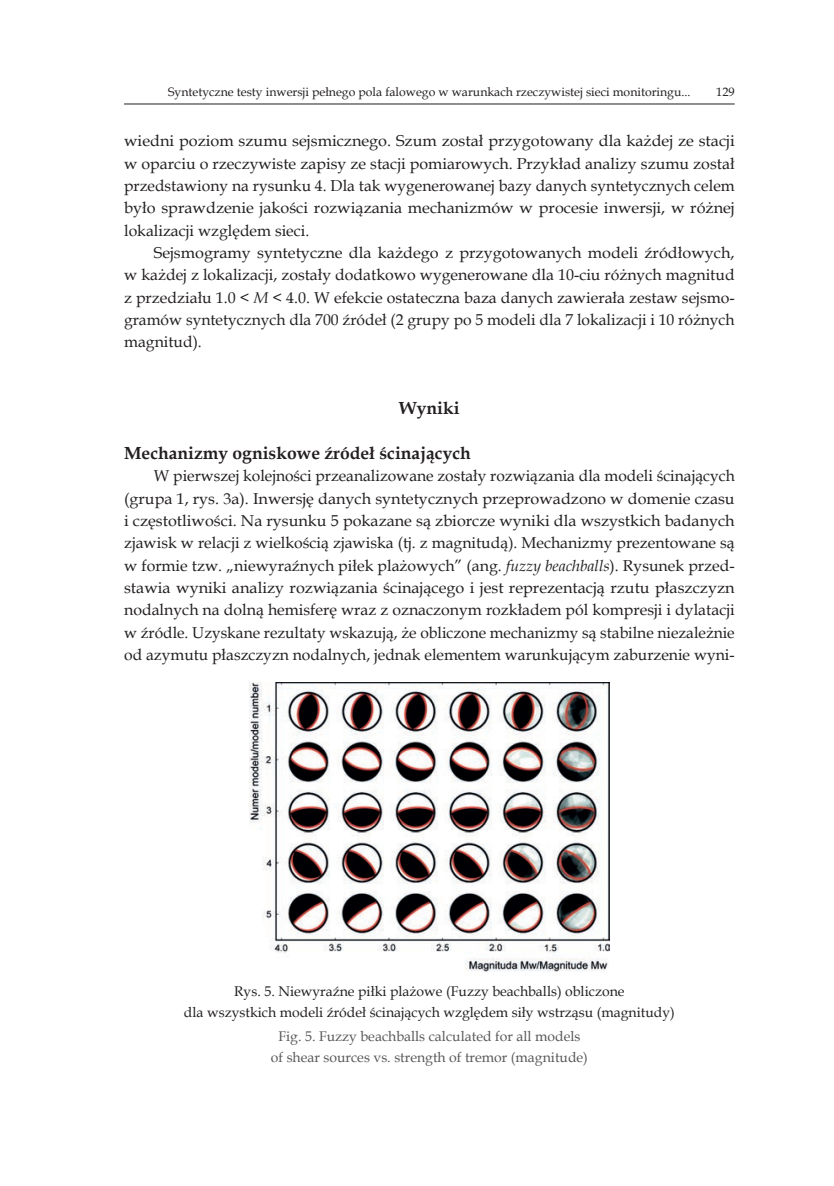
<style>
.page{position:relative;width:834px;height:1186px;background:#fff}
.page>*{position:absolute;margin:0;border:0;box-sizing:border-box;transform-origin:0 0}
.t1{font:700 17.5px "Book Antiqua";color:#231f20}
.t2{font:15.75px/22.4px "Book Antiqua";color:#231f20;text-align:justify}
.t3{font:14px/21px "Book Antiqua";color:#231f20;text-align:center}
.t4{font:14px/21px "Book Antiqua";color:#57585a;text-align:center}
.t5{font:12.25px "Book Antiqua";color:#231f20}
.s1{font-style:italic}
</style>
<div class="page">
<hr style="left:124px;top:104px;width:610px;height:1px;background:#231f20">
<img style="left:249px;top:682px;width:360px;height:290px">
<p class="t5" style="left:168px;top:84px;width:524px">Syntetyczne testy inwersji pełnego pola falowego w warunkach rzeczywistej sieci monitoringu...</p>
<p class="t5" style="left:716px;top:84px;width:20px">129</p>
<p class="t2" style="left:124px;top:129px;width:612px">wiedni poziom szumu sejsmicznego. Szum został przygotowany dla każdej ze stacji w oparciu o rzeczywiste zapisy ze stacji pomiarowych. Przykład analizy szumu został przedstawiony na rysunku 4. Dla tak wygenerowanej bazy danych syntetycznych celem było sprawdzenie jakości rozwiązania mechanizmów w procesie inwersji, w różnej lokalizacji względem sieci.</p>
<p class="t2" style="left:124px;top:241px;width:612px;text-indent:30px">Sejsmogramy syntetyczne dla każdego z przygotowanych modeli źródłowych, w każdej z lokalizacji, zostały dodatkowo wygenerowane dla 10-ciu różnych magnitud z przedziału 1.0 &lt; <span class="s1">M</span> &lt; 4.0. W efekcie ostateczna baza danych zawierała zestaw sejsmo&shy;gramów syntetycznych dla 700 źródeł (2 grupy po 5 modeli dla 7 lokalizacji i 10 różnych magnitud).</p>
<p class="t1" style="left:399px;top:396px;width:62px">Wyniki</p>
<p class="t1" style="left:124px;top:441px;width:348px">Mechanizmy ogniskowe źródeł ścinających</p>
<p class="t2" style="left:124px;top:464px;width:612px;text-indent:30px">W pierwszej kolejności przeanalizowane zostały rozwiązania dla modeli ścinających (grupa 1, rys. 3a). Inwersję danych syntetycznych przeprowadzono w domenie czasu i częstotliwości. Na rysunku 5 pokazane są zbiorcze wyniki dla wszystkich badanych zjawisk w relacji z wielkością zjawiska (tj. z magnitudą). Mechanizmy prezentowane są w formie tzw. „niewyraźnych piłek plażowych” (ang. <span class="s1">fuzzy beachballs</span>). Rysunek przed&shy;stawia wyniki analizy rozwiązania ścinającego i jest reprezentacją rzutu płaszczyzn nodalnych na dolną hemisferę wraz z oznaczonym rozkładem pól kompresji i dylatacji w źródle. Uzyskane rezultaty wskazują, że obliczone mechanizmy są stabilne niezależnie od azymutu płaszczyzn nodalnych, jednak elementem warunkującym zaburzenie wyni-</p>
<p class="t3" style="left:184px;top:981px;width:492px">Rys. 5. Niewyraźne piłki plażowe (Fuzzy beachballs) obliczone<br>dla wszystkich modeli źródeł ścinających względem siły wstrząsu (magnitudy)</p>
<p class="t4" style="left:271px;top:1025px;width:318px">Fig. 5. Fuzzy beachballs calculated for all models of shear sources vs. strength of tremor (magnitude)</p>
</div>
